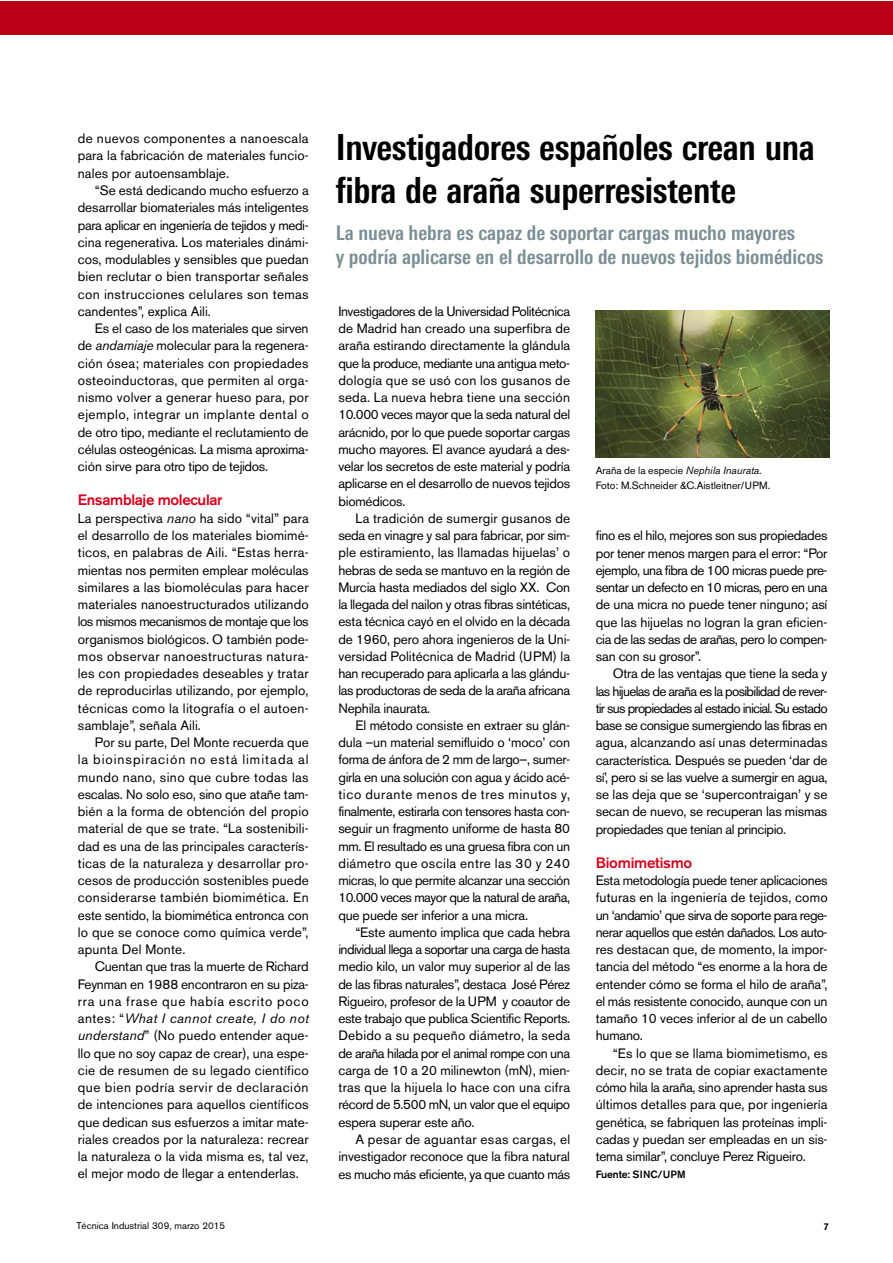
<style>
.page{position:relative;width:893px;height:1263px;background:#fff}
.page>*{position:absolute;margin:0;border:0;box-sizing:border-box;transform-origin:0 0}
.t1{font:700 condensed 36px/42.8px "LT Univers";letter-spacing:-.01em;color:#000}
.t2{font:700 condensed 20.25px/24px "LT Univers";color:#7c8f94}
.t3{font:500 15px "Akzidenz Grotesk BE";letter-spacing:-.02em;color:#d8001c}
.t4{font:13.5px/17.2px "Akzidenz Grotesk BE";letter-spacing:-.015em;color:#000;text-align:justify}
.t5{font:10.5px/15px "Akzidenz Grotesk BE";color:#000}
.t6{font:500 10.5px "Akzidenz Grotesk BE";letter-spacing:-.015em;color:#000}
.t7{font:9.75px "Akzidenz Grotesk BE";color:#000}
.t8{font:500 9.75px "Akzidenz Grotesk BE";color:#000}
.s1{font-style:italic}
</style>
<div class="page">
<div style="left:0;top:1px;width:892px;height:34px;background:#ba0014"></div>
<img style="left:595px;top:310px;width:234px;height:147px">
<p class="t4" style="left:78px;top:131px;width:232px">de nuevos componentes a nanoescala para la fabricación de materiales funcio&shy;nales por autoensamblaje.</p>
<p class="t4" style="left:78px;top:183px;width:232px;text-indent:17px">“Se está dedicando mucho esfuerzo a desarrollar biomateriales más inteligentes para aplicar en ingeniería de tejidos y medi&shy;cina regenerativa. Los materiales dinámi&shy;cos, modulables y sensibles que puedan bien reclutar o bien transportar señales con instrucciones celulares son temas candentes”, explica Aili.</p>
<p class="t4" style="left:78px;top:321px;width:232px;text-indent:17px">Es el caso de los materiales que sirven de <span class="s1">andamiaje</span> molecular para la regenera&shy;ción ósea; materiales con propiedades osteoinductoras, que permiten al orga&shy;nismo volver a generar hueso para, por ejemplo, integrar un implante dental o de otro tipo, mediante el reclutamiento de células osteogénicas. La misma aproxima&shy;ción sirve para otro tipo de tejidos.</p>
<p class="t3" style="left:78px;top:495px;width:146px">Ensamblaje molecular</p>
<p class="t4" style="left:78px;top:511px;width:232px">La perspectiva <span class="s1">nano</span> ha sido “vital” para el desarrollo de los materiales biomimé&shy;ticos, en palabras de Aili. “Estas herra&shy;mientas nos permiten emplear moléculas similares a las biomoléculas para hacer materiales nanoestructurados utilizando los mismos mecanismos de montaje que los organismos biológicos. O también pode&shy;mos observar nanoestructuras natura&shy;les con propiedades deseables y tratar de reproducirlas utilizando, por ejemplo, técnicas como la litografía o el autoen&shy;samblaje”, señala Aili.</p>
<p class="t4" style="left:78px;top:735px;width:232px;text-indent:17px">Por su parte, Del Monte recuerda que la bioinspiración no está limitada al mundo nano, sino que cubre todas las escalas. No solo eso, sino que atañe tam&shy;bién a la forma de obtención del propio material de que se trate. “La sostenibili&shy;dad es una de las principales caracterís&shy;ticas de la naturaleza y desarrollar pro&shy;cesos de producción sostenibles puede considerarse también biomimética. En este sentido, la biomimética entronca con lo que se conoce como química verde”, apunta Del Monte.</p>
<p class="t4" style="left:78px;top:959px;width:232px;text-indent:17px">Cuentan que tras la muerte de Richard Feynman en 1988 encontraron en su piza&shy;rra una frase que había escrito poco antes: “<span class="s1">What I cannot create, I do not understand</span>” (No puedo entender aque&shy;llo que no soy capaz de crear), una espe&shy;cie de resumen de su legado científico que bien podría servir de declaración de intenciones para aquellos científicos que dedican sus esfuerzos a imitar mate&shy;riales creados por la naturaleza: recrear la naturaleza o la vida misma es, tal vez, el mejor modo de llegar a entenderlas.</p>
<h1 class="t1" style="left:336px;top:130px;width:481px">Investigadores españoles crean una fibra de araña superresistente</h1>
<h2 class="t2" style="left:336px;top:223px;width:489px">La nueva hebra es capaz de soportar cargas mucho mayores<br>y podría aplicarse en el desarrollo de nuevos tejidos biomédicos</h2>
<p class="t4" style="left:338px;top:304px;width:233px">Investigadores de la Universidad Politécnica de Madrid han creado una superfibra de araña estirando directamente la glándula que la produce, mediante una antigua meto&shy;dología que se usó con los gusanos de seda. La nueva hebra tiene una sección 10.000 veces mayor que la seda natural del arácnido, por lo que puede soportar cargas mucho mayores. El avance ayudará a des&shy;velar los secretos de este material y podría aplicarse en el desarrollo de nuevos tejidos biomédicos.</p>
<p class="t4" style="left:338px;top:511px;width:233px;text-indent:17px">La tradición de sumergir gusanos de seda en vinagre y sal para fabricar, por sim&shy;ple estiramiento, las llamadas hijuelas’ o hebras de seda se mantuvo en la región de Murcia hasta mediados del siglo XX. Con la llegada del nailon y otras fibras sintéticas, esta técnica cayó en el olvido en la década de 1960, pero ahora ingenieros de la Uni&shy;versidad Politécnica de Madrid (UPM) la han recuperado para aplicarla a las glándu&shy;las productoras de seda de la araña africana Nephila inaurata.</p>
<p class="t4" style="left:338px;top:718px;width:233px;text-indent:17px">El método consiste en extraer su glán&shy;dula –un material semifluido o ‘moco’ con forma de ánfora de 2 mm de largo–, sumer&shy;girla en una solución con agua y ácido acé&shy;tico durante menos de tres minutos y, finalmente, estirarla con tensores hasta con&shy;seguir un fragmento uniforme de hasta 80 mm. El resultado es una gruesa fibra con un diámetro que oscila entre las 30 y 240 micras, lo que permite alcanzar una sección 10.000 veces mayor que la natural de araña, que puede ser inferior a una micra.</p>
<p class="t4" style="left:338px;top:925px;width:233px;text-indent:17px">“Este aumento implica que cada hebra individual llega a soportar una carga de hasta medio kilo, un valor muy superior al de las de las fibras naturales”, destaca José Pérez Rigueiro, profesor de la UPM y coautor de este trabajo que publica Scientific Reports.<br>Debido a su pequeño diámetro, la seda de araña hilada por el animal rompe con una carga de 10 a 20 milinewton (mN), mien&shy;tras que la hijuela lo hace con una cifra récord de 5.500 mN, un valor que el equipo espera superar este año.</p>
<p class="t4" style="left:338px;top:1132px;width:233px;text-indent:17px">A pesar de aguantar esas cargas, el investigador reconoce que la fibra natural es mucho más eficiente, ya que cuanto más</p>
<p class="t5" style="left:596px;top:464px;width:176px">Araña de la especie <span class="s1">Nephila Inaurata</span>.<br>Foto: M.Schneider &amp;C.Aistleitner/UPM.</p>
<p class="t4" style="left:596px;top:528px;width:233px">fino es el hilo, mejores son sus propiedades por tener menos margen para el error: “Por ejemplo, una fibra de 100 micras puede pre&shy;sentar un defecto en 10 micras, pero en una de una micra no puede tener ninguno; así que las hijuelas no logran la gran eficien&shy;cia de las sedas de arañas, pero lo compen&shy;san con su grosor”.</p>
<p class="t4" style="left:596px;top:666px;width:233px;text-indent:17px">Otra de las ventajas que tiene la seda y las hijuelas de araña es la posibilidad de rever&shy;tir sus propiedades al estado inicial. Su estado base se consigue sumergiendo las fibras en agua, alcanzando así unas determinadas característica. Después se pueden ‘dar de sí’, pero si se las vuelve a sumergir en agua, se las deja que se ‘supercontraigan’ y se secan de nuevo, se recuperan las mismas propiedades que tenían al principio.</p>
<p class="t3" style="left:596px;top:857px;width:98px">Biomimetismo</p>
<p class="t4" style="left:596px;top:873px;width:233px">Esta metodología puede tener aplicaciones futuras en la ingeniería de tejidos, como un ‘andamio’ que sirva de soporte para rege&shy;nerar aquellos que estén dañados. Los auto&shy;res destacan que, de momento, la impor&shy;tancia del método “es enorme a la hora de entender cómo se forma el hilo de araña”, el más resistente conocido, aunque con un tamaño 10 veces inferior al de un cabello humano.</p>
<p class="t4" style="left:596px;top:1046px;width:233px;text-indent:17px">“Es lo que se llama biomimetismo, es decir, no se trata de copiar exactamente cómo hila la araña, sino aprender hasta sus últimos detalles para que, por ingeniería genética, se fabriquen las proteínas impli&shy;cadas y puedan ser empleadas en un sis&shy;tema similar”, concluye Perez Rigueiro.</p>
<p class="t6" style="left:596px;top:1171px;width:91px">Fuente: SINC/UPM</p>
<p class="t7" style="left:76px;top:1222px;width:150px">Técnica Industrial 309, marzo 2015</p>
<p class="t8" style="left:823px;top:1223px;width:7px">7</p>
</div>
